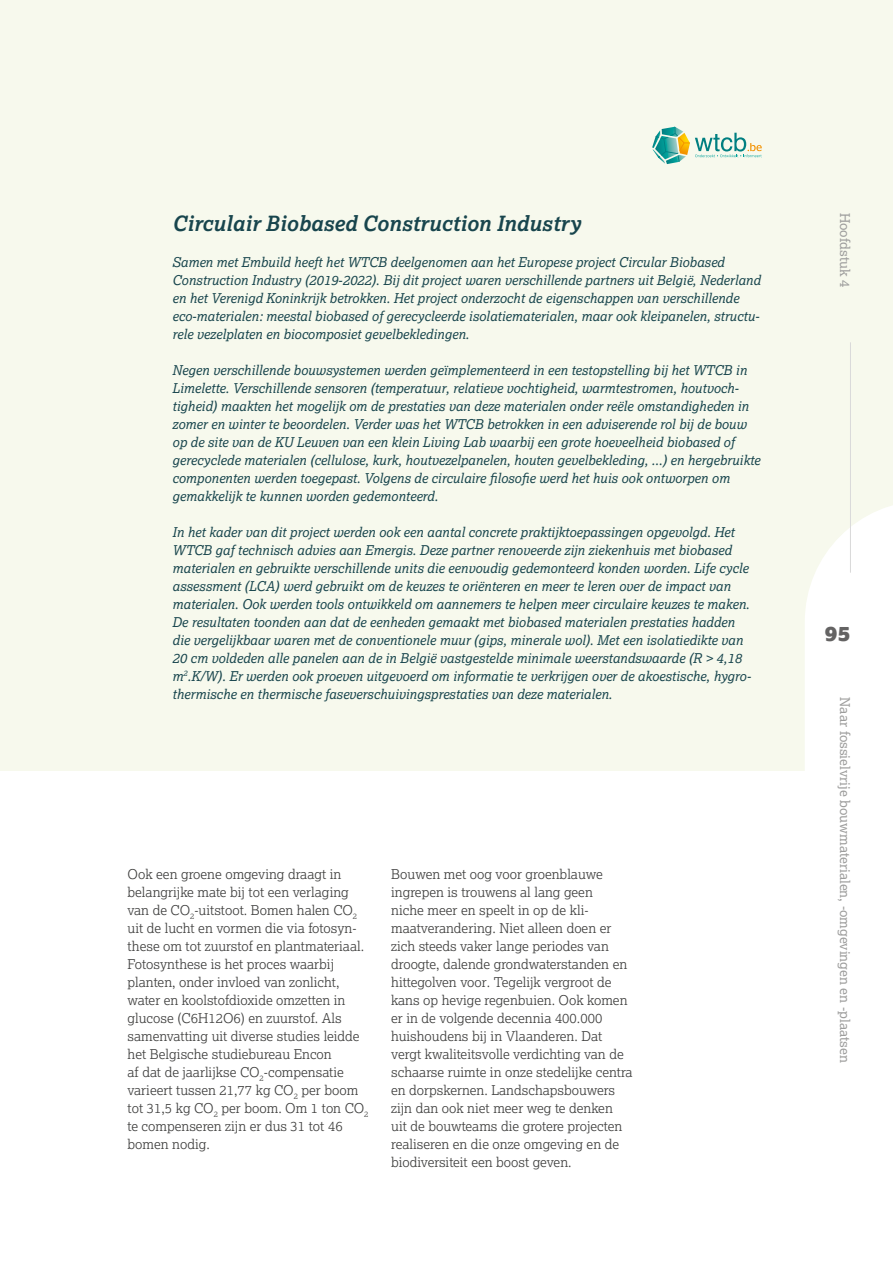
<style>
.page{position:relative;width:893px;height:1263px;background:#fff}
.page>*{position:absolute;margin:0;border:0;box-sizing:border-box;transform-origin:0 0}
.t1{font:italic 700 21px "Lexia";color:#18454d}
.t2{font:900 21px "Lexia";color:#646363}
.t3{font:italic 13.5px/18px "Lexia";color:#18454d}
.t4{font:300 13.5px/18px "Lexia";color:#3c3c3b}
.t5{font:13.5px "Lexia";color:#9d9d9c}
</style>
<div class="page">
<div style="left:0;top:0;width:893px;height:771px;background:#f7f9ed"></div>
<svg style="left:652px;top:127px;width:110px;height:37px"></svg>
<svg style="left:805px;top:506px;width:88px;height:265px;background:#fefefc"></svg>
<hr style="left:850px;top:342px;width:1px;height:231px;background:#dadada">
<h1 class="t1" style="left:172px;top:210px;width:410px">Circulair Biobased Construction Industry</h1>
<p class="t3" style="left:172px;top:252px;width:590px">Samen met Embuild heeft het WTCB deelgenomen aan het Europese project Circular Biobased Construction Industry (2019-2022). Bij dit project waren verschillende partners uit België, Nederland en het Verenigd Koninkrijk betrokken. Het project onderzocht de eigenschappen van verschillende eco-materialen: meestal biobased of gerecycleerde isolatiematerialen, maar ook kleipanelen, structu&shy;rele vezelplaten en biocomposiet gevelbekledingen.</p>
<p class="t3" style="left:172px;top:360px;width:589px">Negen verschillende bouwsystemen werden geïmplementeerd in een testopstelling bij het WTCB in Limelette. Verschillende sensoren (temperatuur, relatieve vochtigheid, warmtestromen, houtvoch&shy;tigheid) maakten het mogelijk om de prestaties van deze materialen onder reële omstandigheden in zomer en winter te beoordelen. Verder was het WTCB betrokken in een adviserende rol bij de bouw op de site van de KU Leuven van een klein Living Lab waarbij een grote hoeveelheid biobased of gerecyclede materialen (cellulose, kurk, houtvezelpanelen, houten gevelbekleding, ...) en hergebruikte componenten werden toegepast. Volgens de circulaire filosofie werd het huis ook ontworpen om gemakkelijk te kunnen worden gedemonteerd.</p>
<p class="t3" style="left:172px;top:522px;width:580px">In het kader van dit project werden ook een aantal concrete praktijktoepassingen opgevolgd. Het WTCB gaf technisch advies aan Emergis. Deze partner renoveerde zijn ziekenhuis met biobased materialen en gebruikte verschillende units die eenvoudig gedemonteerd konden worden. Life cycle assessment (LCA) werd gebruikt om de keuzes te oriënteren en meer te leren over de impact van materialen. Ook werden tools ontwikkeld om aannemers te helpen meer circulaire keuzes te maken.<br>De resultaten toonden aan dat de eenheden gemaakt met biobased materialen prestaties hadden die vergelijkbaar waren met de conventionele muur (gips, minerale wol). Met een isolatiedikte van 20 cm voldeden alle panelen aan de in België vastgestelde minimale weerstandswaarde (R &gt; 4,18 m<sup>2</sup>.K/W). Er werden ook proeven uitgevoerd om informatie te verkrijgen over de akoestische, hygro&shy;thermische en thermische faseverschuivingsprestaties van deze materialen.</p>
<p class="t4" style="left:128px;top:864px;width:242px">Ook een groene omgeving draagt in belangrijke mate bij tot een verlaging van de CO<sub>2</sub>-uitstoot. Bomen halen CO<sub>2 </sub>uit de lucht en vormen die via fotosyn&shy;these om tot zuurstof en plantmateriaal.<br>Fotosynthese is het proces waarbij planten, onder invloed van zonlicht, water en koolstofdioxide omzetten in glucose (C6H12O6) en zuurstof. Als samenvatting uit diverse studies leidde het Belgische studiebureau Encon<br>af dat de jaarlijkse CO<sub>2</sub>-compensatie varieert tussen 21,77 kg CO<sub>2</sub> per boom tot 31,5 kg CO<sub>2</sub> per boom. Om 1 ton CO<sub>2 </sub>te compenseren zijn er dus 31 tot 46 bomen nodig.</p>
<p class="t4" style="left:391px;top:864px;width:243px">Bouwen met oog voor groenblauwe ingrepen is trouwens al lang geen<br>niche meer en speelt in op de kli&shy;maatverandering. Niet alleen doen er zich steeds vaker lange periodes van droogte, dalende grondwaterstanden en hittegolven voor. Tegelijk vergroot de kans op hevige regenbuien. Ook komen er in de volgende decennia 400.000 huishoudens bij in Vlaanderen. Dat vergt kwaliteitsvolle verdichting van de schaarse ruimte in onze stedelijke centra en dorpskernen. Landschapsbouwers zijn dan ook niet meer weg te denken<br>uit de bouwteams die grotere projecten realiseren en die onze omgeving en de biodiversiteit een boost geven.</p>
<p class="t5" style="left:854px;top:213px;width:76px;rotate:90deg">Hoofdstuk 4</p>
<h1 class="t2" style="left:825px;top:619px;width:27px">95</h1>
<p class="t5" style="left:854px;top:697px;width:367px;rotate:90deg">Naar fossielvrije bouwmaterialen, -omgevingen en -plaatsen</p>
</div>
